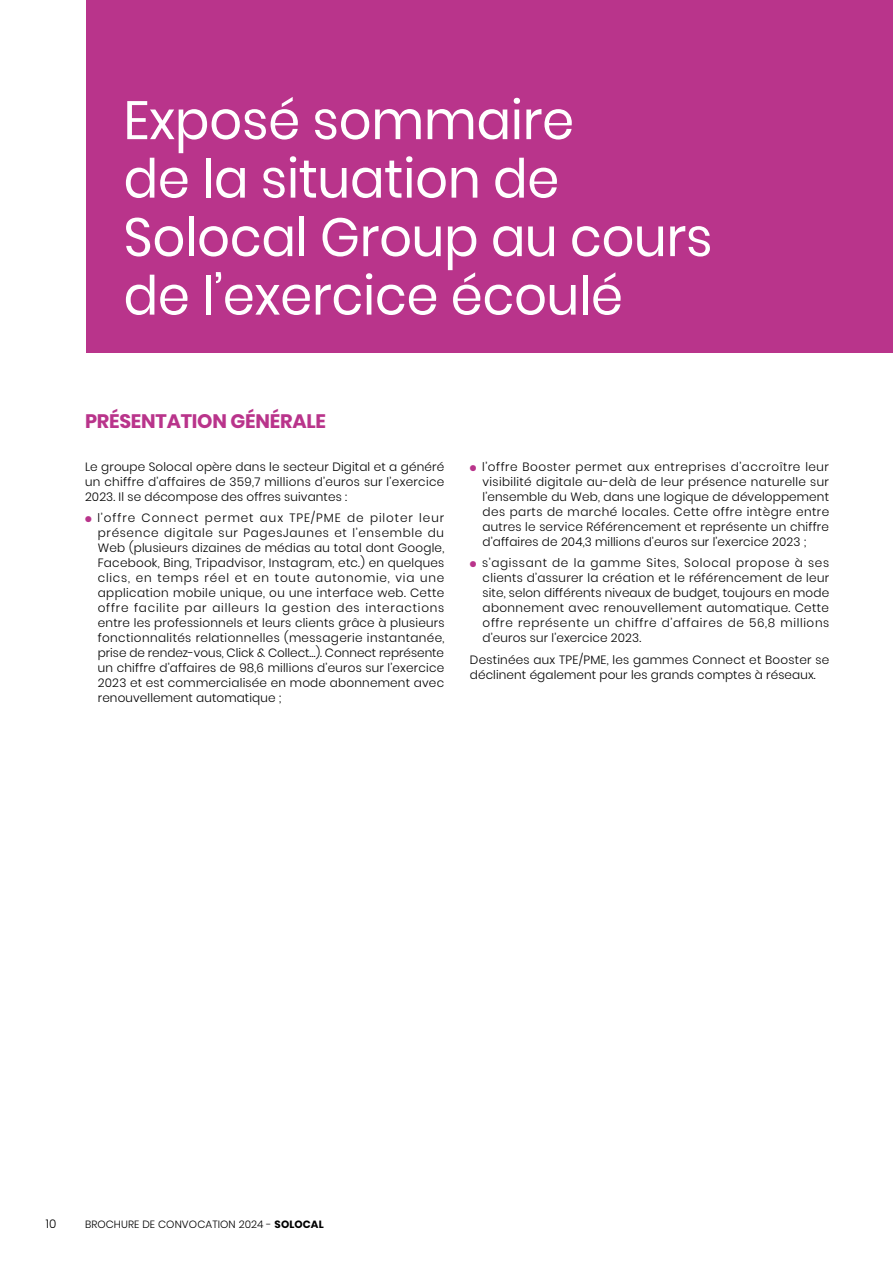
<style>
.page{position:relative;width:893px;height:1263px;background:#fff}
.page>*{position:absolute;margin:0;border:0;box-sizing:border-box;transform-origin:0 0}
.t1{font:54px/58.5px "Poppins";letter-spacing:-.005em;color:#fff;scale:.95 1}
.t2{font:700 19.5px "Poppins";letter-spacing:-.01em;color:#b9348b}
.t3{font:300 12px/15px "Poppins";letter-spacing:.01em;color:#000;text-align:justify}
.t4{font:300 10.5px "Poppins";letter-spacing:.01em;color:#000}
.s1{color:#b9348b}
.s2{font-weight:700}
</style>
<div class="page">
<div style="left:86px;top:0;width:807px;height:353px;background:#b9348b"></div>
<h1 class="t1" style="left:124px;top:91px;width:621px">Exposé sommaire<br>de la situation de<br>Solocal Group au cours de l’exercice écoulé</h1>
<h2 class="t2" style="left:85px;top:410px;width:242px">PRÉSENTATION GÉNÉRALE</h2>
<p class="t3" style="left:85px;top:459px;width:361px">Le groupe Solocal opère dans le secteur Digital et a généré un chiffre d’affaires de 359,7 millions d’euros sur l’exercice 2023. Il se décompose des offres suivantes :</p>
<p class="t3" style="left:98px;top:511px;width:348px;text-indent:-13px"><span class="s1">●</span> l’offre Connect permet aux TPE/PME de piloter leur présence digitale sur PagesJaunes et l’ensemble du Web (plusieurs dizaines de médias au total dont Google, Facebook, Bing, Tripadvisor, Instagram, etc.) en quelques clics, en temps réel et en toute autonomie, via une application mobile unique, ou une interface web. Cette offre facilite par ailleurs la gestion des interactions entre les professionnels et leurs clients grâce à plusieurs fonctionnalités relationnelles (messagerie instantanée, prise de rendez-vous, Click &amp; Collect…). Connect représente un chiffre d’affaires de 98,6 millions d’euros sur l’exercice 2023 et est commercialisée en mode abonnement avec renouvellement automatique ;</p>
<p class="t3" style="left:483px;top:459px;width:348px;text-indent:-13px"><span class="s1">●</span> l’offre Booster permet aux entreprises d’accroître leur visibilité digitale au-delà de leur présence naturelle sur l’ensemble du Web, dans une logique de développement des parts de marché locales. Cette offre intègre entre autres le service Référencement et représente un chiffre d’affaires de 204,3 millions d’euros sur l’exercice 2023 ;</p>
<p class="t3" style="left:483px;top:556px;width:348px;text-indent:-13px"><span class="s1">●</span> s’agissant de la gamme Sites, Solocal propose à ses clients d’assurer la création et le référencement de leur site, selon différents niveaux de budget, toujours en mode abonnement avec renouvellement automatique. Cette offre représente un chiffre d’affaires de 56,8 millions d’euros sur l’exercice 2023.</p>
<p class="t3" style="left:470px;top:652px;width:361px">Destinées aux TPE/PME, les gammes Connect et Booster se déclinent également pour les grands comptes à réseaux.</p>
<p class="t3" style="left:46px;top:1216px;width:12px">10</p>
<p class="t4" style="left:85px;top:1218px;width:240px">BROCHURE DE CONVOCATION 2024 - <span class="s2">SOLOCAL</span></p>
</div>
